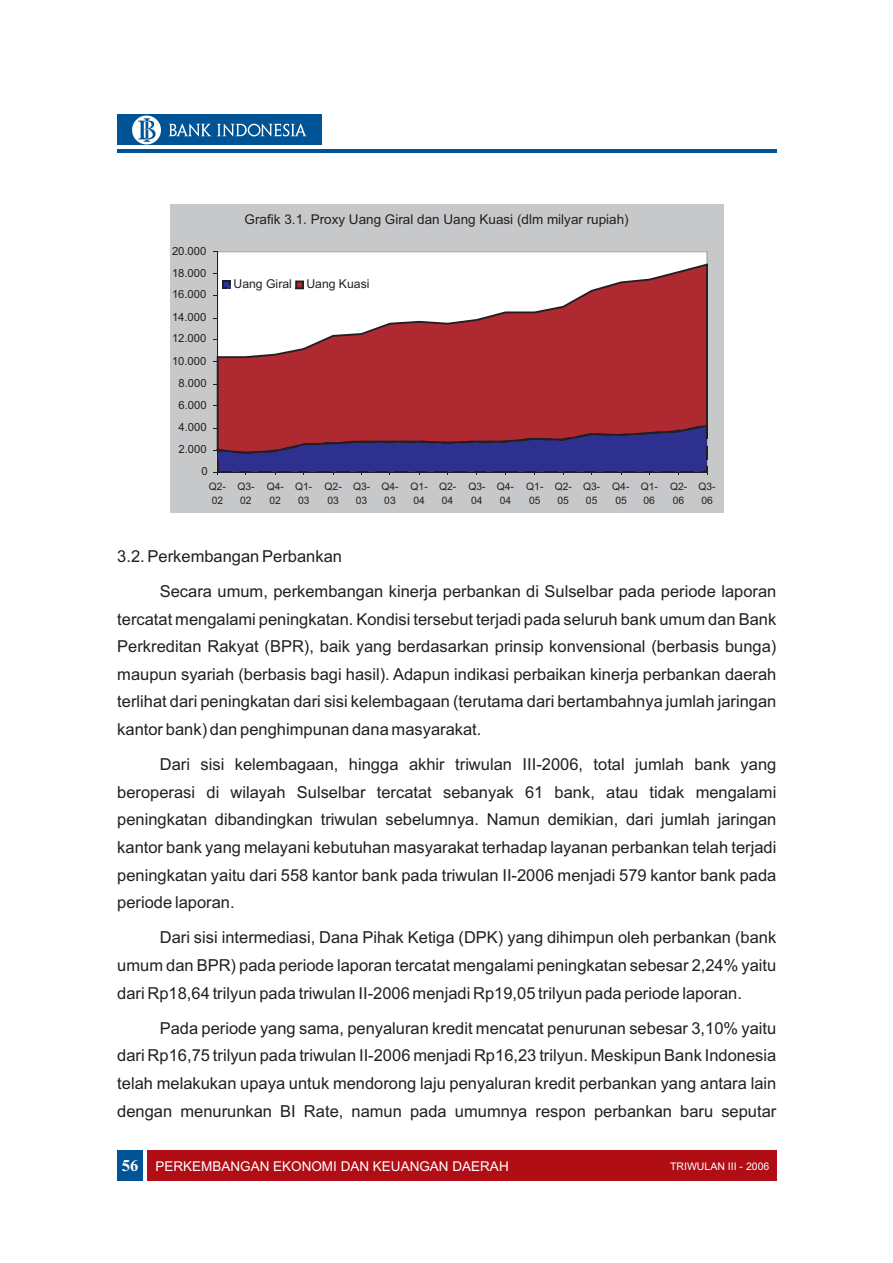
<style>
.page{position:relative;width:893px;height:1263px;background:#fff}
.page>*{position:absolute;margin:0;border:0;box-sizing:border-box;transform-origin:0 0}
.t1{font:16.5px/27.6px "Arial";color:#231f20;text-align:justify}
.t2{font:13.5px "Arial";color:#231f20}
.t3{font:13.5px "Arial";color:#fff}
.t4{font:12.15px "Arial";color:#231f20}
.t5{font:11.25px "Arial";color:#231f20}
.t6{font:10.5px "Arial";color:#fff}
.t7{font:10.35px/14.1px "Arial";color:#231f20}
.s1{font-family:"Times New Roman";font-weight:700;font-size:16.5px}
</style>
<div class="page">
<div style="left:117px;top:1150px;width:26px;height:31px;background:#005495"></div>
<div style="left:147px;top:1150px;width:629px;height:31px;background:#b00d15"></div>
<div style="left:117px;top:115px;width:204px;height:30px;background:#005495"></div>
<div style="left:132px;top:116px;width:29px;height:28px;background:#fff;border-radius:50%"></div>
<svg style="left:138px;top:118px;width:18px;height:24px"></svg>
<svg style="left:169px;top:124px;width:42px;height:12px"></svg>
<svg style="left:217px;top:124px;width:89px;height:12px"></svg>
<hr style="left:117px;top:150px;width:659px;height:3px;background:#005495">
<div style="left:170px;top:205px;width:554px;height:308px;background:#c7c8ca"></div>
<svg style="left:217px;top:251px;width:490px;height:12px;background:#f6f6f6"></svg>
<svg style="left:218px;top:263px;width:490px;height:163px;background:#c16166"></svg>
<hr style="left:217px;top:252px;width:1px;height:220px;background:#231f20">
<svg style="left:214px;top:426px;width:494px;height:49px;background:#57336e"></svg>
<div style="left:220px;top:264px;width:151px;height:41px;background:#fff"></div>
<svg style="left:222px;top:281px;width:9px;height:8px"></svg>
<svg style="left:295px;top:281px;width:9px;height:8px"></svg>
<p class="t5" style="left:172px;top:246px;width:36px">20.000</p>
<p class="t5" style="left:172px;top:269px;width:36px">18.000</p>
<p class="t5" style="left:172px;top:290px;width:36px">16.000</p>
<p class="t5" style="left:172px;top:313px;width:36px">14.000</p>
<p class="t5" style="left:172px;top:334px;width:36px">12.000</p>
<p class="t5" style="left:172px;top:357px;width:36px">10.000</p>
<p class="t5" style="left:179px;top:379px;width:30px">8.000</p>
<p class="t5" style="left:179px;top:400px;width:30px">6.000</p>
<p class="t5" style="left:179px;top:423px;width:30px">4.000</p>
<p class="t5" style="left:179px;top:445px;width:30px">2.000</p>
<p class="t5" style="left:201px;top:467px;width:8px">0</p>
<p class="t2" style="left:245px;top:214px;width:386px">Grafik 3.1. Proxy Uang Giral dan Uang Kuasi (dlm milyar rupiah)</p>
<p class="t4" style="left:234px;top:279px;width:137px">Uang Giral Uang Kuasi</p>
<p class="t7" style="left:209px;top:481px;width:19px">Q2-<br>02</p>
<p class="t7" style="left:237px;top:481px;width:19px">Q3-<br>02</p>
<p class="t7" style="left:267px;top:481px;width:19px">Q4-<br>02</p>
<p class="t7" style="left:295px;top:481px;width:19px">Q1-<br>03</p>
<p class="t7" style="left:325px;top:481px;width:19px">Q2-<br>03</p>
<p class="t7" style="left:353px;top:481px;width:19px">Q3-<br>03</p>
<p class="t7" style="left:381px;top:481px;width:19px">Q4-<br>03</p>
<p class="t7" style="left:411px;top:481px;width:19px">Q1-<br>04</p>
<p class="t7" style="left:439px;top:481px;width:19px">Q2-<br>04</p>
<p class="t7" style="left:468px;top:481px;width:19px">Q3-<br>04</p>
<p class="t7" style="left:497px;top:481px;width:19px">Q4-<br>04</p>
<p class="t7" style="left:526px;top:481px;width:19px">Q1-<br>05</p>
<p class="t7" style="left:555px;top:481px;width:19px">Q2-<br>05</p>
<p class="t7" style="left:583px;top:481px;width:19px">Q3-<br>05</p>
<p class="t7" style="left:612px;top:481px;width:19px;text-align:center">Q4-<br>05</p>
<p class="t7" style="left:641px;top:481px;width:19px">Q1-<br>06</p>
<p class="t7" style="left:670px;top:481px;width:19px">Q2-<br>06</p>
<p class="t7" style="left:698px;top:481px;width:19px">Q3-<br>06</p>
<p class="t1" style="left:160px;top:540px;width:618px;line-height:35px;text-indent:-43px">3.2. Perkembangan Perbankan<br>Secara umum, perkembangan kinerja perbankan di Sulselbar pada periode laporan</p>
<p class="t1" style="left:117px;top:606px;width:661px">tercatat mengalami peningkatan. Kondisi tersebut terjadi pada seluruh bank umum dan Bank Perkreditan Rakyat (BPR), baik yang berdasarkan prinsip konvensional (berbasis bunga) maupun syariah (berbasis bagi hasil). Adapun indikasi perbaikan kinerja perbankan daerah terlihat dari peningkatan dari sisi kelembagaan (terutama dari bertambahnya jumlah jaringan kantor bank) dan penghimpunan dana masyarakat.</p>
<p class="t1" style="left:117px;top:752px;width:661px;text-indent:43px">Dari sisi kelembagaan, hingga akhir triwulan III-2006, total jumlah bank yang beroperasi di wilayah Sulselbar tercatat sebanyak 61 bank, atau tidak mengalami peningkatan dibandingkan triwulan sebelumnya. Namun demikian, dari jumlah jaringan kantor bank yang melayani kebutuhan masyarakat terhadap layanan perbankan telah terjadi peningkatan yaitu dari 558 kantor bank pada triwulan II-2006 menjadi 579 kantor bank pada periode laporan.</p>
<p class="t1" style="left:117px;top:925px;width:661px;text-indent:43px">Dari sisi intermediasi, Dana Pihak Ketiga (DPK) yang dihimpun oleh perbankan (bank umum dan BPR) pada periode laporan tercatat mengalami peningkatan sebesar 2,24% yaitu dari Rp18,64 trilyun pada triwulan II-2006 menjadi Rp19,05 trilyun pada periode laporan.</p>
<p class="t1" style="left:117px;top:1016px;width:661px;text-indent:43px">Pada periode yang sama, penyaluran kredit mencatat penurunan sebesar 3,10% yaitu dari Rp16,75 trilyun pada triwulan II-2006 menjadi Rp16,23 trilyun. Meskipun Bank Indonesia telah melakukan upaya untuk mendorong laju penyaluran kredit perbankan yang antara lain dengan menurunkan BI Rate, namun pada umumnya respon perbankan baru seputar</p>
<p class="t3" style="left:122px;top:1161px;width:388px"><span class="s1">56</span> PERKEMBANGAN EKONOMI DAN KEUANGAN DAERAH</p>
<p class="t6" style="left:670px;top:1162px;width:101px">TRIWULAN III - 2006</p>
</div>
